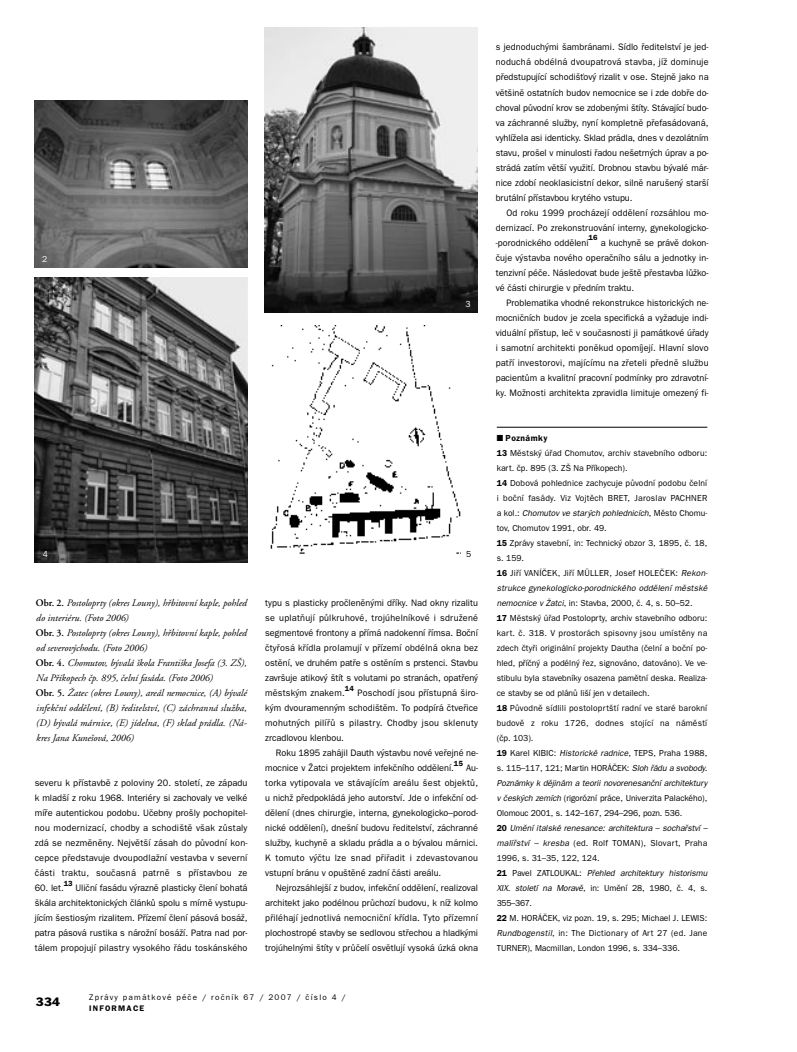
<style>
.page{position:relative;width:797px;height:1052px;background:#fff}
.page>*{position:absolute;margin:0;border:0;box-sizing:border-box;transform-origin:0 0}
.t1{font:11.25px "Franklin Gothic CE";color:#000}
.t2{font:italic 10px/15px "Adobe Garamond CE";color:#000}
.t3{font:9.38px/15px "Franklin Gothic CE";color:#000;text-align:justify}
.t4{font:8.75px/15px "Franklin Gothic CE";letter-spacing:.005em;color:#000}
.t5{font:8.75px "Franklin Gothic CE";color:#fff}
.t6{font:8.12px "Franklin Gothic CE";letter-spacing:.15em;color:#000}
.t7{font:600 8.12px "Franklin Gothic CE";letter-spacing:.15em;color:#000}
.t8{font:600 7.5px "Franklin Gothic CE";color:#000}
.s1{font-weight:600;font-style:normal}
.s2{font-weight:600}
.s3{font-style:italic}
</style>
<div class="page">
<hr style="left:496px;top:427px;width:211px;height:1px;background:#000">
<img style="left:35px;top:101px;width:212px;height:166px">
<img style="left:35px;top:278px;width:212px;height:285px">
<img style="left:270px;top:325px;width:191px;height:229px">
<img style="left:265px;top:27px;width:212px;height:285px">
<p class="t5" style="left:42px;top:256px;width:7px">2</p>
<p class="t5" style="left:465px;top:301px;width:7px">3</p>
<p class="t5" style="left:43px;top:551px;width:7px">4</p>
<p class="t4" style="left:466px;top:547px;width:7px">5</p>
<p class="t2" style="left:36px;top:596px;width:212px"><span class="s1">Obr. 2.</span> Postoloprty (okres Louny), hfibitovní kaple, pohled do interiéru. (Foto 2006)<br><span class="s1">Obr. 3.</span> Postoloprty (okres Louny), hfibitovní kaple, pohled od severov˘chodu. (Foto 2006)<br><span class="s1">Obr. 4.</span> Chomutov, b˘valá ‰kola Franti‰ka Josefa (3. Z·), Na Pfiíkopech ãp. 895, ãelní fasáda. (Foto 2006)<br><span class="s1">Obr. 5.</span> Îatec (okres Louny), areál nemocnice, (A) b˘valé infekãní oddûlení, (B) fieditelství, (C) záchranná sluÏba, (D) b˘valá márnice, (E) jídelna, (F) sklad prádla. (Ná&shy;kres Jana Kune‰ová, 2006)</p>
<p class="t3" style="left:35px;top:776px;width:214px">severu k pfiístavbû z poloviny 20. století, ze západu k mlad‰í z roku 1968. Interiéry si zachovaly ve velké mífie autentickou podobu. Uãebny pro‰ly pochopitel&shy;nou modernizací, chodby a schodi‰tû v‰ak zÛstaly zdá se nezmûnûny. Nejvût‰í zásah do pÛvodní kon&shy;cepce pfiedstavuje dvoupodlaÏní vestavba v severní ãásti traktu, souãasná patrnû s pfiístavbou ze</p>
<p class="t3" style="left:35px;top:881px;width:31px">60. let.</p>
<p class="t8" style="left:64px;top:880px;width:11px">13</p>
<p class="t3" style="left:35px;top:881px;width:214px;text-indent:41px">Uliãní fasádu v˘raznû plasticky ãlení bohatá ‰kála architektonick˘ch ãlánkÛ spolu s mírnû vystupu&shy;jícím ‰estios˘m rizalitem. Pfiízemí ãlení pásová bosáÏ, patra pásová rustika s nároÏní bosáÏí. Patra nad por&shy;tálem propojují pilastry vysokého fiádu toskánského</p>
<p class="t3" style="left:265px;top:596px;width:214px">typu s plasticky proãlenûn˘mi dfiíky. Nad okny rizalitu se uplatÀují pÛlkruhové, trojúhelníkové i sdruÏené segmentové frontony a pfiímá nadokenní fiímsa. Boãní ãtyfiosá kfiídla prolamují v pfiízemí obdélná okna bez ostûní, ve druhém patfie s ostûním s prstenci. Stavbu zavr‰uje atikov˘ ‰tít s volutami po stranách, opatfien˘ mûstsk˘m znakem.</p>
<p class="t8" style="left:345px;top:685px;width:11px">14</p>
<p class="t3" style="left:265px;top:686px;width:214px;text-indent:92px">Poschodí jsou pfiístupná ‰iro&shy;k˘m dvouramenn˘m schodi‰tûm. To podpírá ãtvefiice mohutn˘ch pilífiÛ s pilastry. Chodby jsou sklenuty zrcadlovou klenbou.</p>
<p class="t3" style="left:265px;top:746px;width:214px;text-indent:11px">Roku 1895 zahájil Dauth v˘stavbu nové vefiejné ne&shy;mocnice v Îatci projektem infekãního oddûlení.</p>
<p class="t8" style="left:454px;top:760px;width:11px">15</p>
<p class="t3" style="left:265px;top:761px;width:214px;text-indent:201px">Au&shy;torka vytipovala ve stávajícím areálu ‰est objektÛ, u nichÏ pfiedpokládá jeho autorství. Jde o infekãní od&shy;dûlení (dnes chirurgie, interna, gynekologicko–porod&shy;nické oddûlení), dne‰ní budovu fieditelství, záchranné sluÏby, kuchynû a skladu prádla a o b˘valou márnici.<br>K tomuto v˘ãtu lze snad pfiifiadit i zdevastovanou vstupní bránu v opu‰tûné zadní ãásti areálu.</p>
<p class="t3" style="left:265px;top:881px;width:214px;text-indent:11px">Nejrozsáhlej‰í z budov, infekãní oddûlení, realizoval architekt jako podélnou prÛchozí budovu, k níÏ kolmo pfiiléhají jednotlivá nemocniãní kfiídla. Tyto pfiízemní plochostropé stavby se sedlovou stfiechou a hladk˘mi trojúheln˘mi ‰títy v prÛãelí osvûtlují vysoká úzká okna</p>
<p class="t1" style="left:36px;top:997px;width:26px">334</p>
<p class="t6" style="left:89px;top:993px;width:258px">Zprávy památkové péãe / roãník 67 / 2007 / ãíslo 4 /</p>
<p class="t7" style="left:89px;top:1004px;width:57px">INFORMACE</p>
<p class="t3" style="left:495px;top:41px;width:214px">s jednoduch˘mi ‰ambránami. Sídlo fieditelství je jed&shy;noduchá obdélná dvoupatrová stavba, jíÏ dominuje pfiedstupující schodi‰Èov˘ rizalit v ose. Stejnû jako na vût‰inû ostatních budov nemocnice se i zde dobfie do&shy;choval pÛvodní krov se zdoben˘mi ‰títy. Stávající budo&shy;va záchranné sluÏby, nyní kompletnû pfiefasádovaná, vyhlíÏela asi identicky. Sklad prádla, dnes v dezolátním stavu, pro‰el v minulosti fiadou ne‰etrn˘ch úprav a po&shy;strádá zatím vût‰í vyuÏití. Drobnou stavbu b˘valé már&shy;nice zdobí neoklasicistní dekor, silnû naru‰en˘ star‰í brutální pfiístavbou krytého vstupu.</p>
<p class="t3" style="left:495px;top:206px;width:214px;text-indent:11px">Od roku 1999 procházejí oddûlení rozsáhlou mo&shy;dernizací. Po zrekonstruování interny, gynekologicko--porodnického oddûlení</p>
<p class="t8" style="left:588px;top:235px;width:11px">16</p>
<p class="t3" style="left:495px;top:236px;width:214px;text-indent:105px">a kuchynû se právû dokon&shy;ãuje v˘stavba nového operaãního sálu a jednotky in&shy;tenzivní péãe. Následovat bude je‰tû pfiestavba lÛÏko&shy;vé ãásti chirurgie v pfiedním traktu.</p>
<p class="t3" style="left:495px;top:296px;width:214px;text-indent:11px">Problematika vhodné rekonstrukce historick˘ch ne&shy;mocniãních budov je zcela specifická a vyÏaduje indi&shy;viduální pfiístup, leã v souãasnosti ji památkové úfiady i samotní architekti ponûkud opomíjejí. Hlavní slovo patfií investorovi, majícímu na zfieteli pfiednû sluÏbu pacientÛm a kvalitní pracovní podmínky pro zdravotní&shy;ky. MoÏnosti architekta zpravidla limituje omezen˘ fi-</p>
<p class="t4" style="left:496px;top:431px;width:212px">■ <span class="s2">Poznámky<br>13</span> Mûstsk˘ úfiad Chomutov, archiv stavebního odboru: kart. ãp. 895 (3. Z· Na Pfiíkopech).<br><span class="s2">14</span> Dobová pohlednice zachycuje pÛvodní podobu ãelní i boãní fasády. Viz Vojtûch BRET, Jaroslav PACHNER a kol.: <span class="s3">Chomutov ve star˘ch pohlednicích</span>, Mûsto Chomu&shy;tov, Chomutov 1991, obr. 49.<br><span class="s2">15</span> Zprávy stavební, in: Technick˘ obzor 3, 1895, ã. 18, s. 159.<br><span class="s2">16</span> Jifií VANÍâEK, Jifií MÜLLER, Josef HOLEâEK: <span class="s3">Rekon&shy;strukce gynekologicko-porodnického oddûlení mûstské nemocnice v Îatci</span>, in: Stavba, 2000, ã. 4, s. 50–52.<br><span class="s2">17</span> Mûstsk˘ úfiad Postoloprty, archiv stavebního odboru: kart. ã. 318. V prostorách spisovny jsou umístûny na zdech ãtyfii originální projekty Dautha (ãelní a boãní po&shy;hled, pfiíãn˘ a podéln˘ fiez, signováno, datováno). Ve ve&shy;stibulu byla stavebníky osazena pamûtní deska. Realiza&shy;ce stavby se od plánÛ li‰í jen v detailech.<br><span class="s2">18</span> PÛvodnû sídlili postoloprt‰tí radní ve staré barokní budovû z roku 1726, dodnes stojící na námûstí (ãp. 103).<br><span class="s2">19</span> Karel KIBIC: <span class="s3">Historické radnice</span>, TEPS, Praha 1988, s. 115–117, 121; Martin HORÁâEK: <span class="s3">Sloh fiádu a svobody.<br>Poznámky k dûjinám a teorii novorenesanãní architektury v ãesk˘ch zemích</span> (rigorózní práce, Univerzita Palackého), Olomouc 2001, s. 142–167, 294–296, pozn. 536.<br><span class="s2">20</span> <span class="s3">Umûní italské renesance: architektura – sochafiství – malífiství – kresba</span> (ed. Rolf TOMAN), Slovart, Praha 1996, s. 31–35, 122, 124.<br><span class="s2">21</span> Pavel ZATLOUKAL: <span class="s3">Pfiehled architektury historismu XIX. století na Moravû</span>, in: Umûní 28, 1980, ã. 4, s.<br>355–367.<br><span class="s2">22</span> M. HORÁâEK, viz pozn. 19, s. 295; Michael J. LEWIS:<br><span class="s3">Rundbogenstil</span>, in: The Dictionary of Art 27 (ed. Jane TURNER), Macmillan, London 1996, s. 334–336.</p>
</div>
